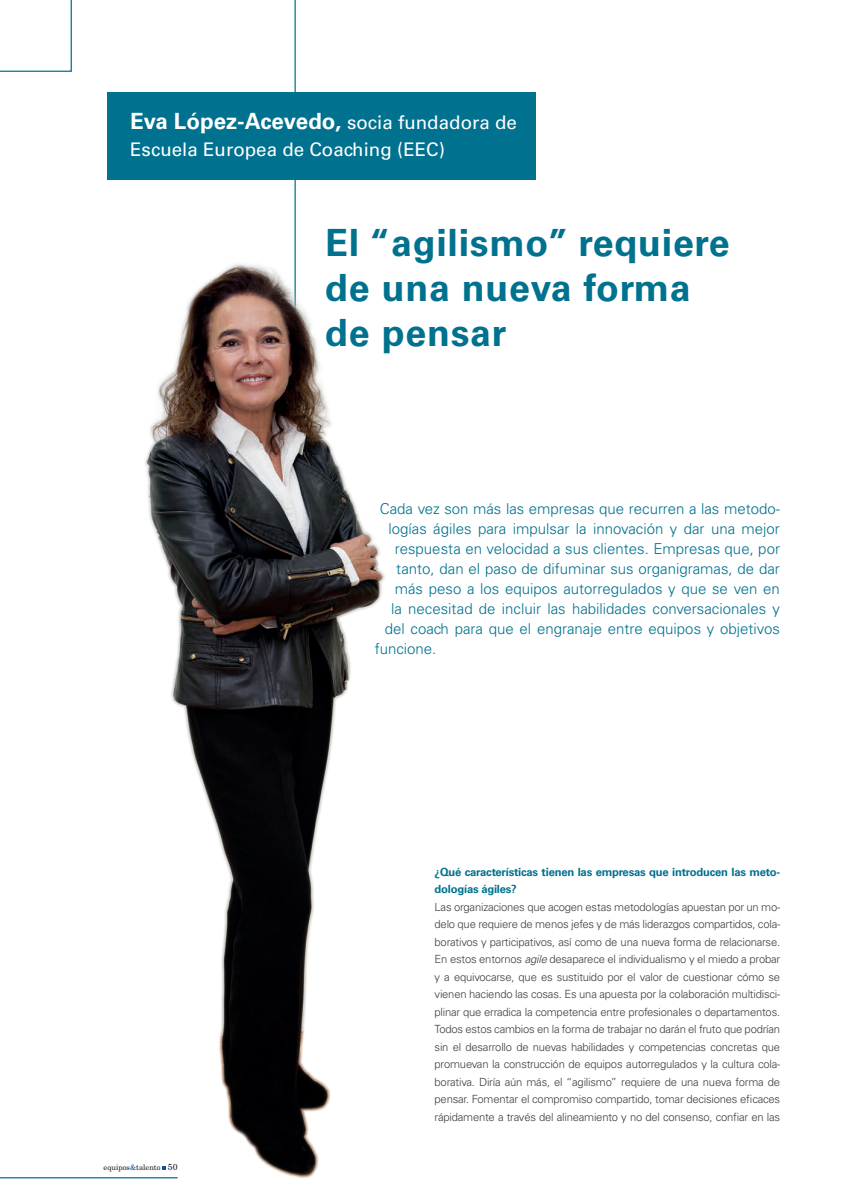
<style>
.page{position:relative;width:851px;height:1204px;background:#fff}
.page>*{position:absolute;margin:0;border:0;box-sizing:border-box;transform-origin:0 0}
.FITXA_Empresa{font:700 37.5px/45px "Univers LT";letter-spacing:.02em;color:#00718e}
.TEXT{font:700 22.38px "Univers LT";color:#fff}
.TEXT-2{font:18.75px "Univers LT";color:#fff}
.Capçalera_numero{font:300 15px "Univers LT";color:#00718e}
.TEXT-3{font:300 11.25px/17.5px "Univers LT";letter-spacing:-.02em;color:#3e3e3f;text-align:justify}
.PREGUNTA{font:700 11.25px/17.5px "Univers LT";letter-spacing:-.02em;color:#00718e}
.t1{font:7.5px "New Century Schlbk LT";color:#231f20}
.s1{font-weight:400;font-size:18.75px}
.s2{color:#0155a5}
.s3{font-size:8.75px}
.s4{font-style:italic}
</style>
<div class="page">
<hr style="left:0;top:1177px;width:178px;height:1px;background:#00718e">
<hr style="left:294px;top:0;width:2px;height:549px;background:#00718e">
<div style="left:107px;top:92px;width:428px;height:87px;background:#00718e"></div>
<img style="left:72px;top:211px;width:313px;height:968px">
<svg style="left:0;top:0;width:72px;height:72px"></svg>
<p class="TEXT" style="left:130px;top:108px;width:388px">Eva López-Acevedo, <span class="s1">socia fundadora de</span></p>
<p class="TEXT-2" style="left:130px;top:139px;width:316px">Escuela Europea de Coaching (EEC)</p>
<p class="FITXA_Empresa" style="left:325px;top:221px;width:406px">El “agilismo” requiere de una nueva forma de pensar</p>
<p class="Capçalera_numero" style="left:380px;top:499px;width:402px">Cada vez son más las empresas que recurren a las metodo-</p>
<p class="Capçalera_numero" style="left:388px;top:519px;width:393px">logías ágiles para impulsar la innovación y dar una mejor</p>
<p class="Capçalera_numero" style="left:395px;top:539px;width:387px">respuesta en velocidad a sus clientes. Empresas que, por</p>
<p class="Capçalera_numero" style="left:396px;top:559px;width:385px">tanto, dan el paso de difuminar sus organigramas, de dar</p>
<p class="Capçalera_numero" style="left:395px;top:579px;width:387px">más peso a los equipos autorregulados y que se ven en</p>
<p class="Capçalera_numero" style="left:391px;top:599px;width:390px">la necesitad de incluir las habilidades conversacionales y</p>
<p class="Capçalera_numero" style="left:385px;top:619px;width:396px">del coach para que el engranaje entre equipos y objetivos</p>
<p class="Capçalera_numero" style="left:375px;top:639px;width:63px">funcione.</p>
<p class="t1" style="left:104px;top:1162px;width:76px">equipos<span class="s2">&amp;</span>talento <span class="s3">50</span></p>
<p class="PREGUNTA" style="left:434px;top:863px;width:347px">¿Qué características tienen las empresas que introducen las meto&shy;dologías ágiles?</p>
<p class="TEXT-3" style="left:434px;top:898px;width:347px">Las organizaciones que acogen estas metodologías apuestan por un mo&shy;delo que requiere de menos jefes y de más liderazgos compartidos, cola&shy;borativos y participativos, así como de una nueva forma de relacionarse.<br>En estos entornos <span class="s4">agile</span> desaparece el individualismo y el miedo a probar y a equivocarse, que es sustituido por el valor de cuestionar cómo se vienen haciendo las cosas. Es una apuesta por la colaboración multidisci&shy;plinar que erradica la competencia entre profesionales o departamentos.<br>Todos estos cambios en la forma de trabajar no darán el fruto que podrían sin el desarrollo de nuevas habilidades y competencias concretas que promuevan la construcción de equipos autorregulados y la cultura cola&shy;borativa. Diría aún más, el “agilismo” requiere de una nueva forma de pensar. Fomentar el compromiso compartido, tomar decisiones eficaces rápidamente a través del alineamiento y no del consenso, confiar en las</p>
</div>
